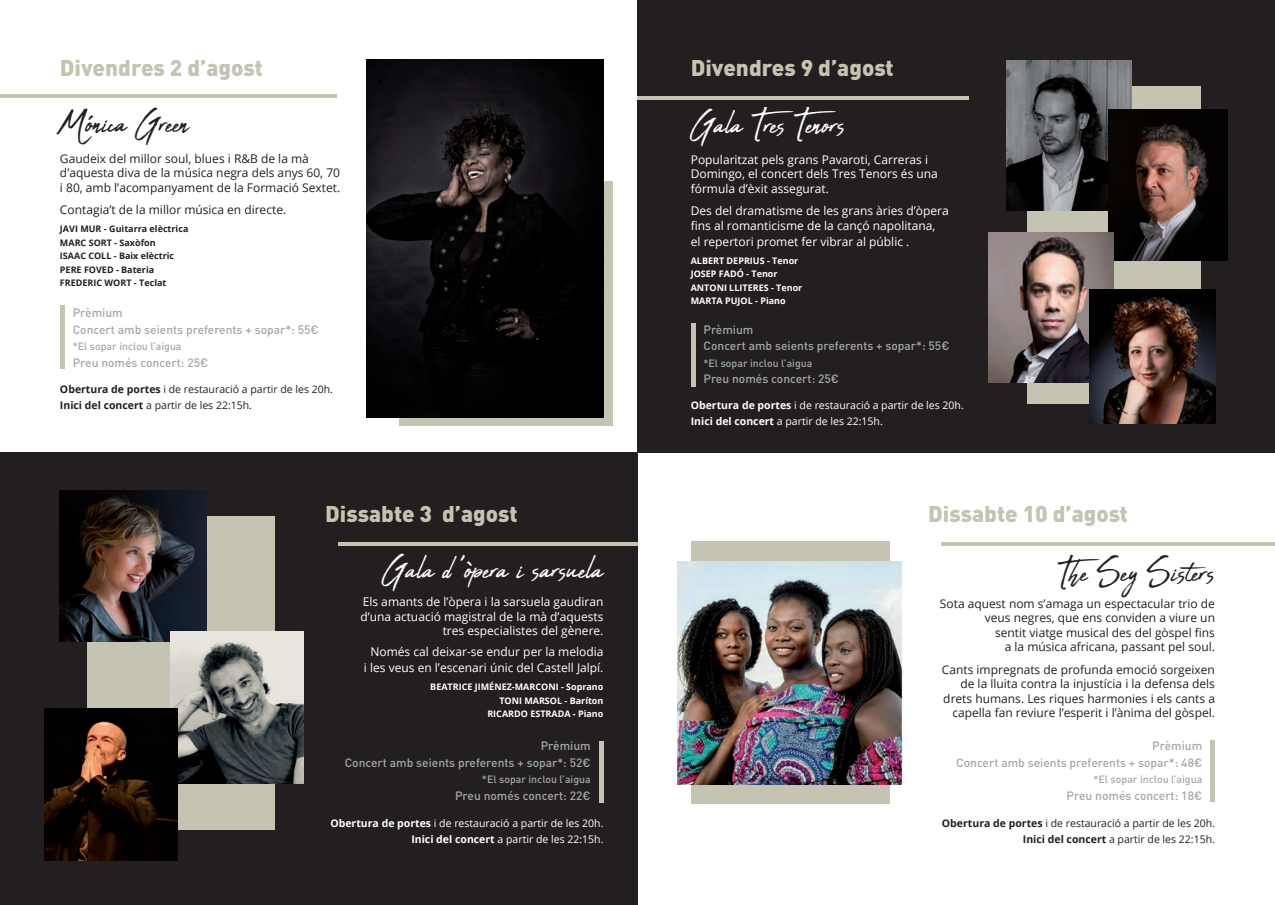
<style>
.page{position:relative;width:1275px;height:905px;background:#fff}
.page>*{position:absolute;margin:0;border:0;box-sizing:border-box;transform-origin:0 0}
.t1{font:42px "Abuget";color:#fff}
.t2{font:42px "Abuget";color:#231f20}
.t3{font:900 22.5px "DIN Pro";color:#c5c3b1}
.t4{font:12px/14.4px "Open Sans";color:#231f20;text-align:right}
.t5{font:12px/14.4px "Open Sans";color:#fff}
.t6{font:500 12px "DIN Pro";color:#a2a8aa}
.t7{font:10.5px "Open Sans";color:#231f20}
.t8{font:10.5px "Open Sans";color:#fff}
.t9{font:500 10.5px "DIN Pro";color:#a2a8aa}
.t10{font:700 9px "Open Sans";color:#fff}
.t11{font:700 9px "Open Sans";color:#231f20}
.s1{font-weight:700}
</style>
<div class="page">
<div style="left:0;top:452px;width:637px;height:453px;background:#231f20"></div>
<div style="left:637px;top:0;width:638px;height:452px;background:#231f20"></div>
<hr style="left:337px;top:542px;width:300px;height:3px;background:#c5c3b1">
<hr style="left:637px;top:96px;width:332px;height:3px;background:#c5c3b1">
<hr style="left:0;top:94px;width:337px;height:3px;background:#c5c3b1">
<div style="left:87px;top:516px;width:188px;height:314px;background:#c5c3b1"></div>
<div style="left:1027px;top:86px;width:174px;height:318px;background:#c5c3b1"></div>
<img style="left:60px;top:491px;width:147px;height:150px">
<img style="left:1006px;top:60px;width:125px;height:151px">
<div style="left:399px;top:181px;width:214px;height:245px;background:#c5c3b1"></div>
<div style="left:691px;top:541px;width:198px;height:263px;background:#c5c3b1"></div>
<img style="left:366px;top:60px;width:237px;height:357px">
<img style="left:171px;top:632px;width:132px;height:151px">
<img style="left:1109px;top:110px;width:118px;height:150px">
<img style="left:44px;top:709px;width:133px;height:151px">
<img style="left:988px;top:232px;width:125px;height:151px">
<img style="left:1090px;top:289px;width:125px;height:134px">
<img style="left:678px;top:561px;width:224px;height:224px">
<hr style="left:941px;top:542px;width:334px;height:3px;background:#c5c3b1">
<hr style="left:599px;top:741px;width:4px;height:62px;background:#c5c3b1">
<hr style="left:691px;top:323px;width:4px;height:64px;background:#c5c3b1">
<div style="left:60px;top:306px;width:5px;height:63px;background:#c5c3b1"></div>
<div style="left:1210px;top:740px;width:5px;height:62px;background:#c5c3b1"></div>
<p class="t3" style="left:60px;top:49px;width:204px">Divendres 2 d’agost</p>
<p class="t3" style="left:691px;top:49px;width:204px">Divendres 9 d’agost</p>
<p class="t2" style="left:60px;top:99px;width:131px">Mónica Green</p>
<p class="t4" style="left:60px;top:151px;width:282px;text-align:left">Gaudeix del millor soul, blues i R&amp;B de la mà d’aquesta diva de la música negra dels anys 60, 70</p>
<p class="t4" style="left:60px;top:180px;width:282px">i 80, amb l’acompanyament de la Formació Sextet.</p>
<p class="t4" style="left:60px;top:203px;width:228px">Contagia’t de la millor música en directe.</p>
<p class="t11" style="left:60px;top:223px;width:130px">JAVI MUR - Guitarra elèctrica</p>
<p class="t11" style="left:60px;top:236px;width:97px">MARC SORT - Saxòfon</p>
<p class="t11" style="left:60px;top:250px;width:116px">ISAAC COLL - Baix elèctric</p>
<p class="t11" style="left:60px;top:263px;width:96px">PERE FOVED - Bateria</p>
<p class="t11" style="left:60px;top:277px;width:108px">FREDERIC WORT - Teclat</p>
<p class="t6" style="left:73px;top:303px;width:51px">Prèmium</p>
<p class="t6" style="left:73px;top:320px;width:247px">Concert amb seients preferents + sopar*: 55€</p>
<p class="t9" style="left:73px;top:338px;width:110px">*El sopar inclou l’aigua</p>
<p class="t6" style="left:73px;top:353px;width:137px">Preu només concert: 25€</p>
<p class="t7" style="left:60px;top:382px;width:275px"><span class="s1">Obertura de portes</span> i de restauració a partir de les 20h.</p>
<p class="t7" style="left:60px;top:398px;width:194px"><span class="s1">Inici del concert</span> a partir de les 22:15h.</p>
<p class="t8" style="left:691px;top:398px;width:275px"><span class="s1">Obertura de portes</span> i de restauració a partir de les 20h.</p>
<p class="t8" style="left:691px;top:414px;width:194px"><span class="s1">Inici del concert</span> a partir de les 22:15h.</p>
<p class="t1" style="left:691px;top:101px;width:156px">Gala Tres Tenors</p>
<p class="t5" style="left:691px;top:152px;width:249px">Popularitzat pels grans Pavaroti, Carreras i<br>Domingo, el concert dels Tres Tenors és una fórmula d’èxit assegurat.</p>
<p class="t5" style="left:691px;top:203px;width:259px">Des del dramatisme de les grans àries d’òpera fins al romanticisme de la cançó napolitana,</p>
<p class="t5" style="left:691px;top:234px;width:220px">el repertori promet fer vibrar al públic .</p>
<p class="t10" style="left:691px;top:254px;width:109px">ALBERT DEPRIUS - Tenor</p>
<p class="t10" style="left:691px;top:268px;width:88px">JOSEP FADÓ - Tenor</p>
<p class="t10" style="left:691px;top:281px;width:113px">ANTONI LLITERES - Tenor</p>
<p class="t10" style="left:691px;top:295px;width:96px">MARTA PUJOL - Piano</p>
<p class="t6" style="left:703px;top:319px;width:51px">Prèmium</p>
<p class="t6" style="left:703px;top:336px;width:247px">Concert amb seients preferents + sopar*: 55€</p>
<p class="t9" style="left:703px;top:354px;width:110px">*El sopar inclou l’aigua</p>
<p class="t6" style="left:703px;top:369px;width:137px">Preu només concert: 25€</p>
<p class="t3" style="left:325px;top:495px;width:194px">Dissabte 3 d’agost</p>
<p class="t3" style="left:928px;top:495px;width:201px">Dissabte 10 d’agost</p>
<p class="t1" style="left:382px;top:546px;width:223px">Gala d ’òpera i sarsuela</p>
<p class="t5" style="left:360px;top:594px;width:245px">Els amants de l’òpera i la sarsuela gaudiran d’una actuació magistral de la mà d’aquests</p>
<p class="t5" style="left:443px;top:623px;width:162px">tres especialistes del gènere.</p>
<p class="t5" style="left:370px;top:644px;width:235px">Només cal deixar-se endur per la melodia</p>
<p class="t5" style="left:364px;top:660px;width:241px">i les veus en l’escenari únic del Castell Jalpí.</p>
<p class="t10" style="left:430px;top:681px;width:175px">BEATRICE JIMÉNEZ-MARCONI - Soprano</p>
<p class="t10" style="left:499px;top:694px;width:106px">TONI MARSOL - Baríton</p>
<p class="t10" style="left:487px;top:708px;width:118px">RICARDO ESTRADA - Piano</p>
<p class="t6" style="left:541px;top:736px;width:51px">Prèmium</p>
<p class="t6" style="left:345px;top:753px;width:247px">Concert amb seients preferents + sopar*: 52€</p>
<p class="t9" style="left:482px;top:771px;width:110px">*El sopar inclou l’aigua</p>
<p class="t6" style="left:455px;top:786px;width:137px">Preu només concert: 22€</p>
<p class="t2" style="left:1058px;top:548px;width:159px">The Sey Sisters</p>
<p class="t4" style="left:940px;top:596px;width:277px">Sota aquest nom s’amaga un espectacular trio de veus negres, que ens conviden a viure un</p>
<p class="t4" style="left:995px;top:625px;width:221px">sentit viatge musical des del gòspel fins a la música africana, passant pel soul.</p>
<p class="t4" style="left:942px;top:662px;width:275px">Cants impregnats de profunda emoció sorgeixen de la lluita contra la injustícia i la defensa dels drets humans. Les riques harmonies i els cants a capella fan reviure l’esperit i l’ànima del gòspel.</p>
<p class="t6" style="left:1152px;top:736px;width:51px">Prèmium</p>
<p class="t6" style="left:956px;top:752px;width:247px">Concert amb seients preferents + sopar*: 48€</p>
<p class="t9" style="left:1093px;top:771px;width:110px">*El sopar inclou l’aigua</p>
<p class="t6" style="left:1066px;top:785px;width:137px">Preu només concert: 18€</p>
<p class="t8" style="left:330px;top:815px;width:275px"><span class="s1">Obertura de portes</span> i de restauració a partir de les 20h.</p>
<p class="t8" style="left:411px;top:832px;width:194px"><span class="s1">Inici del concert</span> a partir de les 22:15h.</p>
<p class="t7" style="left:942px;top:815px;width:275px"><span class="s1">Obertura de portes</span> i de restauració a partir de les 20h.</p>
<p class="t7" style="left:1023px;top:832px;width:194px"><span class="s1">Inici del concert</span> a partir de les 22:15h.</p>
</div>
